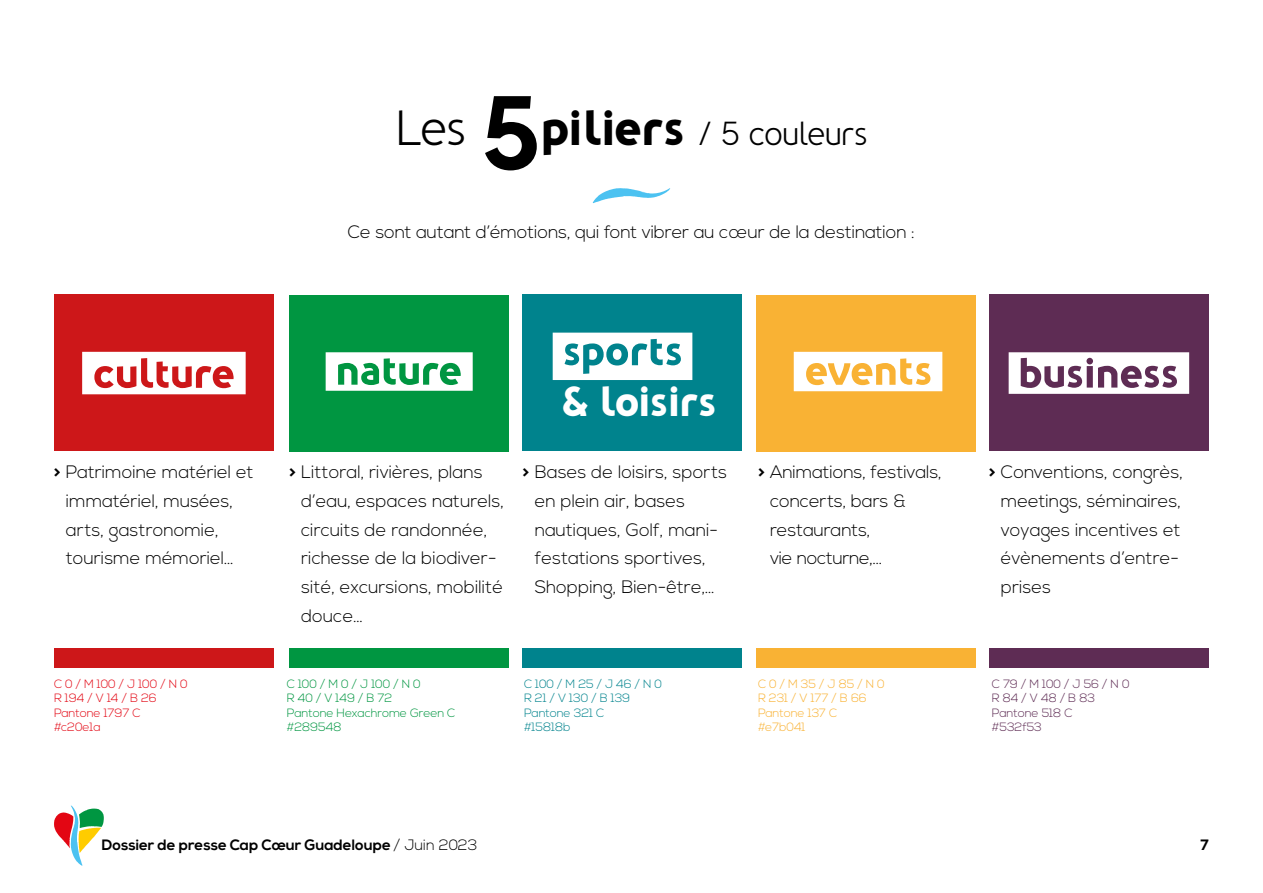
<style>
.page{position:relative;width:1263px;height:893px;background:#fff}
.page>*{position:absolute;margin:0;border:0;box-sizing:border-box;transform-origin:0 0}
.t1{font:800 38.4px "Nevo";letter-spacing:-.03em;color:#fff}
.t2{font:30.3px "Nevo";letter-spacing:-.01em;color:#000}
.t3{font:300 18px/28.8px "Nexa";color:#000}
.t4{font:700 15px "Nexa";color:#000}
.t5{font:300 12px/14.4px "Nexa";letter-spacing:-.01em;color:#009641}
.t6{font:300 12px/14.4px "Nexa";letter-spacing:-.01em;color:#e30613}
.t7{font:300 12px/14.4px "Nexa";letter-spacing:-.01em;color:#00838d}
.t8{font:300 12px/14.4px "Nexa";letter-spacing:-.01em;color:#f9b234}
.t9{font:300 12px/14.4px "Nexa";letter-spacing:-.01em;color:#5e2c54}
.s1{font-size:45px}
.s2{font-weight:800;font-size:96px}
.s3{font-weight:800;font-size:45px}
.s4{font-weight:700}
.s5{font-weight:300}
</style>
<div class="page">
<svg style="left:54px;top:805px;width:50px;height:61px"></svg>
<svg style="left:593px;top:188px;width:77px;height:15px"></svg>
<div style="left:54px;top:294px;width:220px;height:157px;background:#cd1719"></div>
<div style="left:54px;top:648px;width:220px;height:19px;background:#cd1719"></div>
<div style="left:289px;top:295px;width:220px;height:157px;background:#009641"></div>
<div style="left:289px;top:648px;width:220px;height:19px;background:#009641"></div>
<div style="left:756px;top:295px;width:220px;height:157px;background:#f9b234"></div>
<div style="left:756px;top:648px;width:220px;height:19px;background:#f9b234"></div>
<div style="left:523px;top:294px;width:219px;height:157px;background:#00838d"></div>
<div style="left:523px;top:648px;width:219px;height:19px;background:#00838d"></div>
<div style="left:989px;top:294px;width:220px;height:157px;background:#5e2c54"></div>
<div style="left:989px;top:648px;width:220px;height:19px;background:#5e2c54"></div>
<svg style="left:82px;top:352px;width:164px;height:42px"></svg>
<svg style="left:326px;top:352px;width:147px;height:39px"></svg>
<svg style="left:553px;top:333px;width:139px;height:47px"></svg>
<svg style="left:794px;top:352px;width:148px;height:39px"></svg>
<svg style="left:1009px;top:352px;width:180px;height:42px"></svg>
<h2 class="t2" style="left:396px;top:115px;width:473px"><span class="s1">Les</span> <span class="s2">5</span><span class="s3">piliers</span> / 5 couleurs</h2>
<p class="t3" style="left:348px;top:218px;width:569px">Ce sont autant d’émotions, qui font vibrer au cœur de la destination :</p>
<h1 class="t1" style="left:560px;top:378px;width:158px">&amp; loisirs</h1>
<p class="t3" style="left:66px;top:458px;width:189px;text-indent:-12px"><span class="s4">&gt;</span> Patrimoine matériel et immatériel, musées, arts, gastronomie, tourisme mémoriel…</p>
<p class="t3" style="left:535px;top:458px;width:194px;text-indent:-12px"><span class="s4">&gt;</span> Bases de loisirs, sports en plein air, bases nautiques, Golf, mani‑ festations sportives,<br>Shopping, Bien-être,…</p>
<p class="t3" style="left:1001px;top:458px;width:184px;text-indent:-12px"><span class="s4">&gt;</span> Conventions, congrès, meetings, séminaires, voyages incentives et évènements d’entre‑ prises</p>
<p class="t3" style="left:301px;top:458px;width:204px;text-indent:-12px"><span class="s4">&gt;</span> Littoral, rivières, plans d’eau, espaces naturels, circuits de randonnée, richesse de la biodiver‑ sité, excursions, mobilité douce…</p>
<p class="t3" style="left:770px;top:458px;width:173px;text-indent:-12px"><span class="s4">&gt;</span> Animations, festivals, concerts, bars &amp; restaurants,<br>vie nocturne,…</p>
<p class="t6" style="left:54px;top:677px;width:135px">C 0 / M 100 / J 100 / N 0<br>R 194 / V 14 / B 26<br>Pantone 1797 C #c20e1a</p>
<p class="t7" style="left:524px;top:677px;width:140px">C 100 / M 25 / J 46 / N 0<br>R 21 / V 130 / B 139<br>Pantone 321 C<br>#15818b</p>
<p class="t8" style="left:758px;top:677px;width:128px">C 0 / M 35 / J 85 / N 0<br>R 231 / V 177 / B 66<br>Pantone 137 C #e7b041</p>
<p class="t9" style="left:992px;top:677px;width:139px">C 79 / M 100 / J 56 / N 0<br>R 84 / V 48 / B 83<br>Pantone 518 C<br>#532f53</p>
<p class="t5" style="left:287px;top:677px;width:170px">C 100 / M 0 / J 100 / N 0<br>R 40 / V 149 / B 72<br>Pantone Hexachrome Green C #289548</p>
<p class="t4" style="left:102px;top:836px;width:377px">Dossier de presse Cap Cœur Guadeloupe <span class="s5">/ Juin 2023</span></p>
<p class="t4" style="left:1200px;top:836px;width:10px">7</p>
</div>
